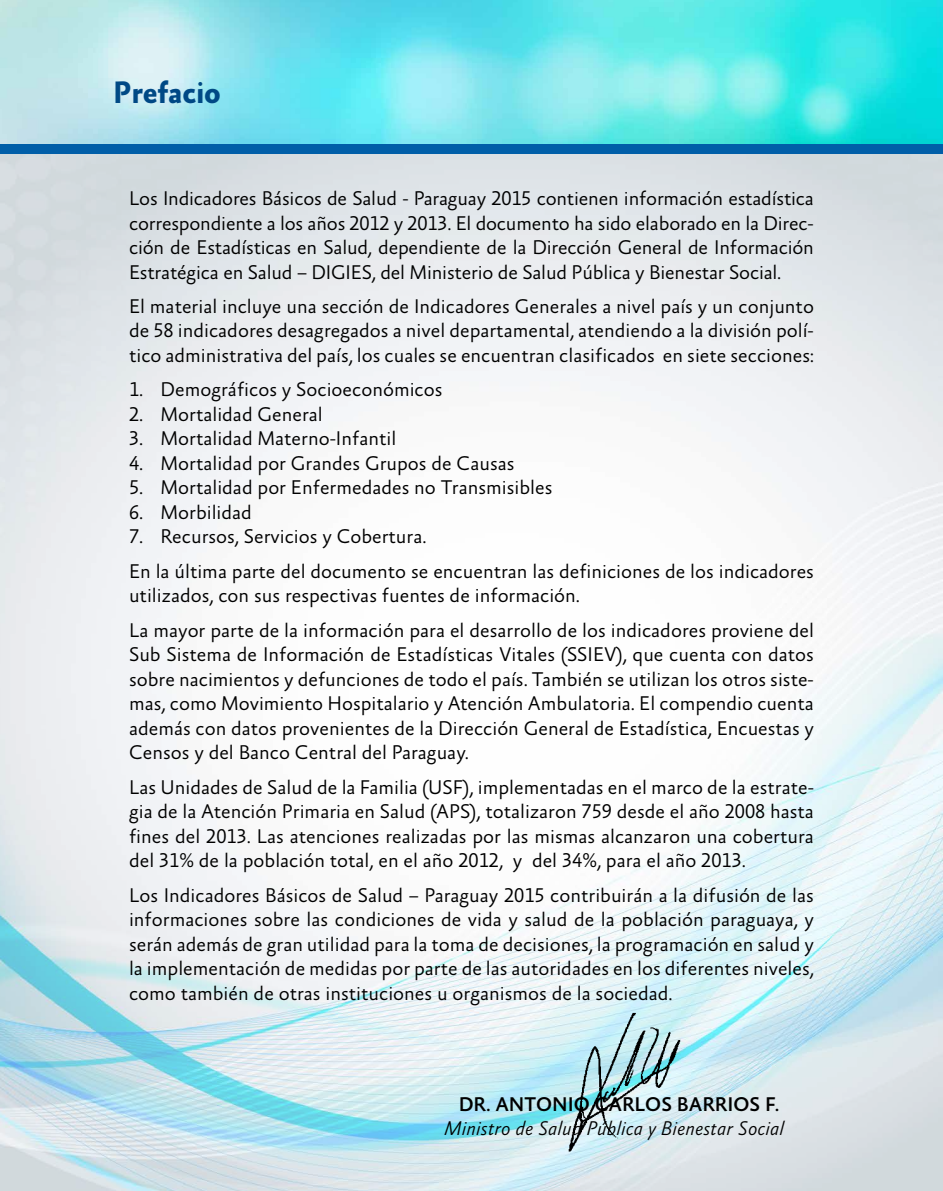
<style>
.page{position:relative;width:943px;height:1191px;background:#fff}
.page>*{position:absolute;margin:0;border:0;box-sizing:border-box;transform-origin:0 0}
.t1{font:700 31.5px "Absara Sans TF";letter-spacing:-.01em;color:#004985}
.t2{font:300 20.12px/24.5px "Absara Sans TF";color:#000;text-align:justify}
.t3{font:italic 300 20.12px "Absara Sans TF";color:#000}
.t4{font:500 20.12px "Absara Sans TF";color:#000}
</style>
<div class="page">
<img style="left:0;top:154px;width:943px;height:1037px">
<img style="left:0;top:0;width:943px;height:144px">
<div style="left:0;top:144px;width:943px;height:10px;background:#005ea8"></div>
<img style="left:563px;top:1006px;width:121px;height:154px">
<h1 class="t1" style="left:113px;top:76px;width:109px">Prefacio</h1>
<p class="t2" style="left:129px;top:187px;width:686px">Los Indicadores Básicos de Salud - Paraguay 2015 contienen información estadística correspondiente a los años 2012 y 2013. El documento ha sido elaborado en la Direc&shy;ción de Estadísticas en Salud, dependiente de la Dirección General de Información Estratégica en Salud – DIGIES, del Ministerio de Salud Pública y Bienestar Social.</p>
<p class="t2" style="left:129px;top:295px;width:686px">El material incluye una sección de Indicadores Generales a nivel país y un conjunto de 58 indicadores desagregados a nivel departamental, atendiendo a la división polí&shy;tico administrativa del país, los cuales se encuentran clasificados en siete secciones:</p>
<p class="t2" style="left:129px;top:378px;width:315px">1. Demográficos y Socioeconómicos</p>
<p class="t2" style="left:129px;top:403px;width:195px">2. Mortalidad General</p>
<p class="t2" style="left:129px;top:427px;width:269px">3. Mortalidad Materno-Infantil</p>
<p class="t2" style="left:129px;top:452px;width:387px">4. Mortalidad por Grandes Grupos de Causas</p>
<p class="t2" style="left:129px;top:476px;width:425px">5. Mortalidad por Enfermedades no Transmisibles</p>
<p class="t2" style="left:129px;top:501px;width:124px">6. Morbilidad</p>
<p class="t2" style="left:129px;top:520px;width:686px;line-height:34.5px">7. Recursos, Servicios y Cobertura.<br>En la última parte del documento se encuentran las definiciones de los indicadores</p>
<p class="t2" style="left:129px;top:579px;width:686px;line-height:34.5px">utilizados, con sus respectivas fuentes de información.<br>La mayor parte de la información para el desarrollo de los indicadores proviene del</p>
<p class="t2" style="left:129px;top:643px;width:686px">Sub Sistema de Información de Estadísticas Vitales (SSIEV), que cuenta con datos sobre nacimientos y defunciones de todo el país. También se utilizan los otros siste&shy;mas, como Movimiento Hospitalario y Atención Ambulatoria. El compendio cuenta además con datos provenientes de la Dirección General de Estadística, Encuestas y Censos y del Banco Central del Paraguay.</p>
<p class="t2" style="left:129px;top:775px;width:686px">Las Unidades de Salud de la Familia (USF), implementadas en el marco de la estrate&shy;gia de la Atención Primaria en Salud (APS), totalizaron 759 desde el año 2008 hasta fines del 2013. Las atenciones realizadas por las mismas alcanzaron una cobertura del 31% de la población total, en el año 2012, y del 34%, para el año 2013.</p>
<p class="t2" style="left:129px;top:883px;width:686px">Los Indicadores Básicos de Salud – Paraguay 2015 contribuirán a la difusión de las informaciones sobre las condiciones de vida y salud de la población paraguaya, y serán además de gran utilidad para la toma de decisiones, la programación en salud y la implementación de medidas por parte de las autoridades en los diferentes niveles, como también de otras instituciones u organismos de la sociedad.</p>
<p class="t4" style="left:458px;top:1093px;width:322px">DR. ANTONIO CARLOS BARRIOS F.</p>
<p class="t3" style="left:444px;top:1118px;width:341px">Ministro de Salud Pública y Bienestar Social</p>
</div>
